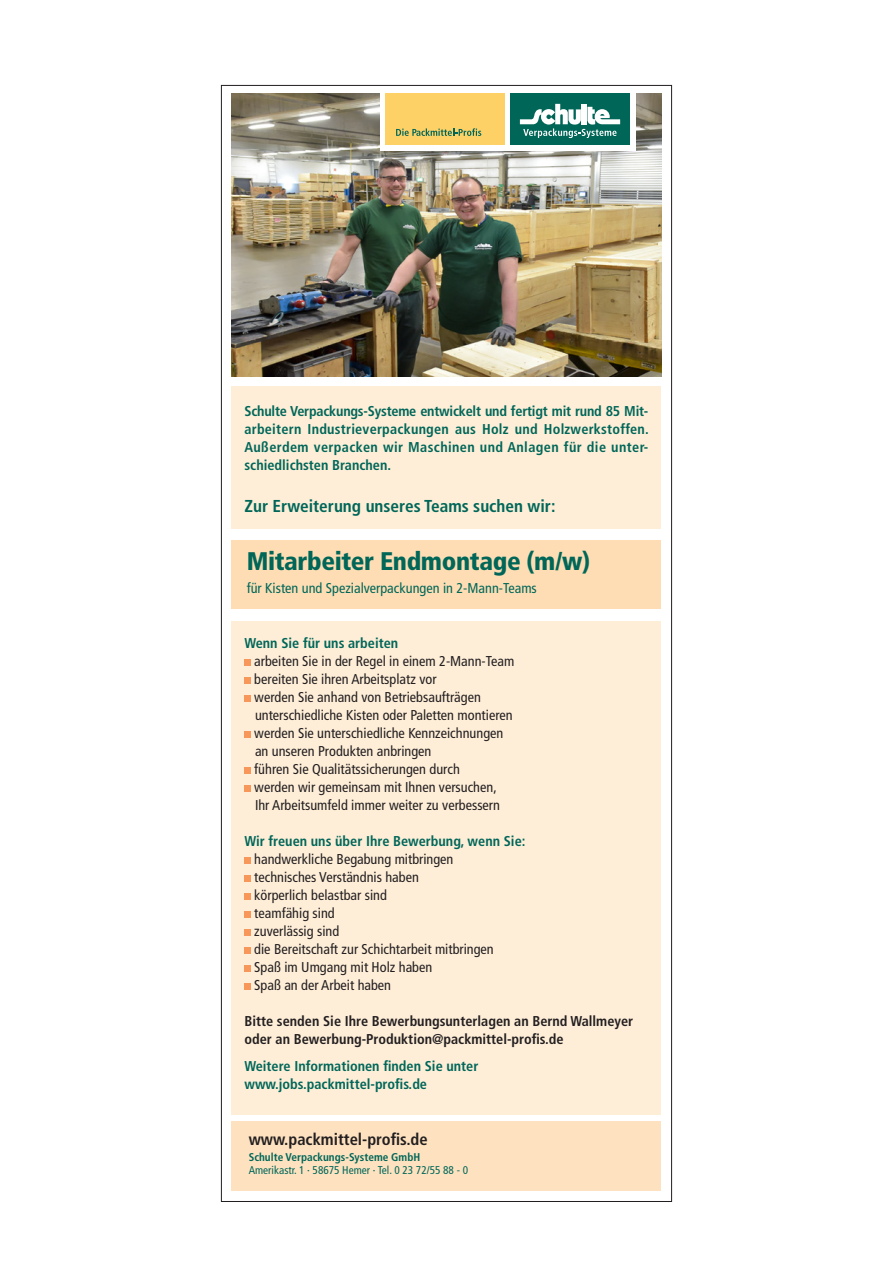
<style>
.page{position:relative;width:893px;height:1263px;background:#fff}
.page>*{position:absolute;margin:0;border:0;box-sizing:border-box;transform-origin:0 0}
.t1{font:900 condensed 25.5px "Frutiger";letter-spacing:-.015em;color:#006658}
.t2{font:700 condensed 17.25px "Frutiger";color:#006658}
.t3{font:700 condensed 16.5px "Frutiger";color:#231f20}
.t4{font:condensed 14.25px/18px "Frutiger";color:#231f20}
.t5{font:700 condensed 14.25px/18px "Frutiger";color:#006658;text-align:justify}
.t6{font:700 condensed 14.25px/18px "Frutiger";color:#231f20}
.t7{font:condensed 14.25px "Frutiger";color:#006658}
.t8{font:condensed 11.25px "Frutiger";color:#006658}
.t9{font:700 condensed 11.25px "Frutiger";color:#006658}
</style>
<div class="page">
<img style="left:232px;top:93px;width:429px;height:284px">
<div style="left:232px;top:387px;width:429px;height:142px;background:#feeed8"></div>
<div style="left:232px;top:621px;width:429px;height:493px;background:#feeed8"></div>
<div style="left:232px;top:1122px;width:429px;height:69px;background:#fee2c0"></div>
<div style="left:232px;top:540px;width:429px;height:68px;background:#feddb4"></div>
<div style="left:380px;top:88px;width:255px;height:62px;background:#fff"></div>
<div style="left:510px;top:93px;width:120px;height:52px;background:#006658"></div>
<svg style="left:520px;top:104px;width:100px;height:34px"></svg>
<div style="left:385px;top:93px;width:120px;height:52px;background:#fed166"></div>
<svg style="left:396px;top:128px;width:85px;height:8px"></svg>
<div style="left:244px;top:659px;width:7px;height:7px;background:#f7975a"></div>
<div style="left:244px;top:677px;width:7px;height:7px;background:#f7975a"></div>
<div style="left:244px;top:695px;width:7px;height:7px;background:#f7975a"></div>
<div style="left:244px;top:731px;width:7px;height:7px;background:#f7975a"></div>
<div style="left:244px;top:767px;width:7px;height:7px;background:#f7975a"></div>
<div style="left:244px;top:785px;width:7px;height:7px;background:#f7975a"></div>
<div style="left:244px;top:857px;width:7px;height:7px;background:#f7975a"></div>
<div style="left:244px;top:875px;width:7px;height:7px;background:#f7975a"></div>
<div style="left:244px;top:893px;width:7px;height:7px;background:#f7975a"></div>
<div style="left:244px;top:911px;width:7px;height:7px;background:#f7975a"></div>
<div style="left:244px;top:929px;width:7px;height:7px;background:#f7975a"></div>
<div style="left:244px;top:947px;width:7px;height:7px;background:#f7975a"></div>
<div style="left:244px;top:965px;width:7px;height:7px;background:#f7975a"></div>
<div style="left:244px;top:983px;width:7px;height:7px;background:#f7975a"></div>
<p class="t5" style="left:244px;top:402px;width:406px">Schulte Verpackungs-Systeme entwickelt und fertigt mit rund 85 Mit&shy;arbeitern Industrieverpackungen aus Holz und Holzwerkstoffen.<br>Außerdem verpacken wir Maschinen und Anlagen für die unter&shy;schiedlichsten Branchen.</p>
<p class="t2" style="left:244px;top:495px;width:312px">Zur Erweiterung unseres Teams suchen wir:</p>
<h1 class="t1" style="left:247px;top:546px;width:345px">Mitarbeiter Endmontage (m/w)</h1>
<p class="t7" style="left:247px;top:579px;width:292px">für Kisten und Spezialverpackungen in 2-Mann-Teams</p>
<p class="t5" style="left:244px;top:634px;width:155px">Wenn Sie für uns arbeiten</p>
<p class="t4" style="left:254px;top:652px;width:262px">arbeiten Sie in der Regel in einem 2-Mann-Team bereiten Sie ihren Arbeitsplatz vor<br>werden Sie anhand von Betriebsaufträgen unterschiedliche Kisten oder Paletten montieren werden Sie unterschiedliche Kennzeichnungen an unseren Produkten anbringen<br>führen Sie Qualitätssicherungen durch<br>werden wir gemeinsam mit Ihnen versuchen, Ihr Arbeitsumfeld immer weiter zu verbessern</p>
<p class="t5" style="left:244px;top:832px;width:282px">Wir freuen uns über Ihre Bewerbung, wenn Sie:</p>
<p class="t4" style="left:254px;top:850px;width:241px">handwerkliche Begabung mitbringen technisches Verständnis haben<br>körperlich belastbar sind<br>teamfähig sind<br>zuverlässig sind<br>die Bereitschaft zur Schichtarbeit mitbringen<br>Spaß im Umgang mit Holz haben<br>Spaß an der Arbeit haben</p>
<p class="t6" style="left:244px;top:1012px;width:390px">Bitte senden Sie Ihre Bewerbungsunterlagen an Bernd Wallmeyer oder an Bewerbung-Produktion@packmittel-profis.de</p>
<p class="t5" style="left:244px;top:1057px;width:235px">Weitere Informationen finden Sie unter www.jobs.packmittel-profis.de</p>
<p class="t3" style="left:249px;top:1129px;width:181px">www.packmittel-profis.de</p>
<p class="t9" style="left:249px;top:1150px;width:173px">Schulte Verpackungs-Systeme GmbH</p>
<p class="t8" style="left:249px;top:1163px;width:221px">Amerikastr. 1 · 58675 Hemer · Tel. 0 23 72/55 88 - 0</p>
</div>
